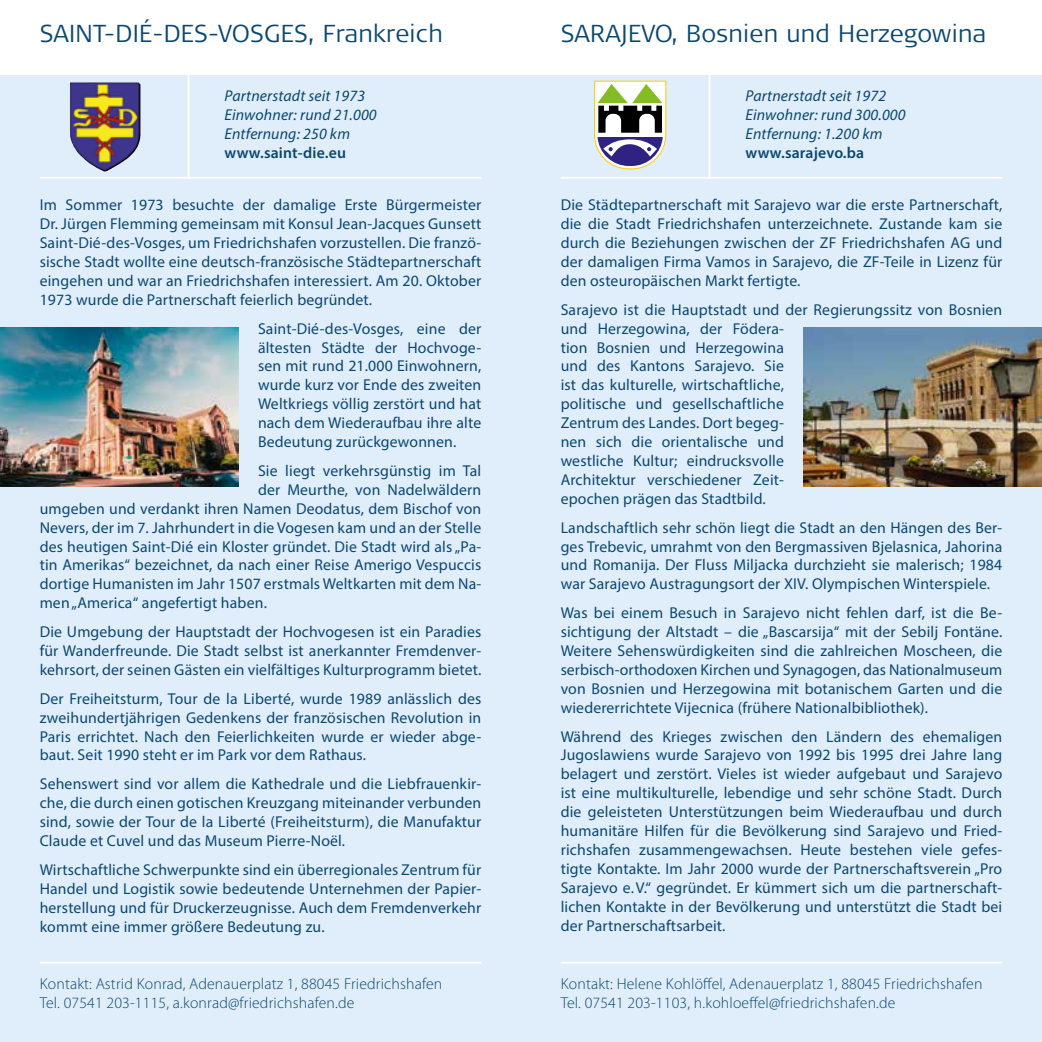
<style>
.page{position:relative;width:1042px;height:1042px;background:#fff}
.page>*{position:absolute;margin:0;border:0;box-sizing:border-box;transform-origin:0 0}
.t1{font:300 24.5px "Signa OT";letter-spacing:.01em;color:#0a4871}
.t2{font:15.75px/18.9px "Myriad Pro";letter-spacing:.01em;color:#0a4871;text-align:justify}
.t3{font:300 15.75px/18.9px "Myriad Pro";letter-spacing:.01em;color:#0a4871}
.t4{font:italic 15.75px/18.9px "Myriad Pro";letter-spacing:.01em;color:#0a4871}
.t5{font:600 15.75px "Myriad Pro";letter-spacing:.01em;color:#0a4871}
</style>
<div class="page">
<div style="left:0;top:0;width:521px;height:1042px;background:#e0edfa"></div>
<div style="left:521px;top:0;width:521px;height:1042px;background:#e0edfa"></div>
<hr style="left:188px;top:60px;width:1px;height:119px;background:#fff">
<hr style="left:40px;top:177px;width:441px;height:2px;background:#fff">
<hr style="left:40px;top:961px;width:441px;height:2px;background:#fff">
<div style="left:0;top:0;width:1042px;height:74px;background:#fff"></div>
<hr style="left:708px;top:60px;width:2px;height:119px;background:#fff">
<hr style="left:561px;top:177px;width:441px;height:2px;background:#fff">
<hr style="left:561px;top:961px;width:441px;height:2px;background:#fff">
<img style="left:70px;top:82px;width:66px;height:90px">
<svg style="left:594px;top:80px;width:72px;height:90px"></svg>
<img style="left:0;top:327px;width:238px;height:159px">
<img style="left:804px;top:327px;width:238px;height:159px">
<h1 class="t1" style="left:40px;top:19px;width:405px">SAINT-DIÉ-DES-VOSGES, Frankreich</h1>
<h1 class="t1" style="left:561px;top:19px;width:427px">SARAJEVO, Bosnien und Herzegowina</h1>
<p class="t4" style="left:224px;top:86px;width:154px">Partnerstadt seit 1973<br>Einwohner: rund 21.000<br>Entfernung: 250 km</p>
<p class="t5" style="left:224px;top:142px;width:123px">www.saint-die.eu</p>
<p class="t2" style="left:40px;top:195px;width:443px">Im Sommer 1973 besuchte der damalige Erste Bürgermeister Dr. Jürgen Flemming gemeinsam mit Konsul Jean-Jacques Gunsett Saint-Dié-des-Vosges, um Friedrichshafen vorzustellen. Die franzö&shy;sische Stadt wollte eine deutsch-französische Städtepartnerschaft eingehen und war an Friedrichshafen interessiert. Am 20. Oktober 1973 wurde die Partnerschaft feierlich begründet.</p>
<p class="t2" style="left:258px;top:319px;width:225px">Saint-Dié-des-Vosges, eine der ältesten Städte der Hochvoge&shy;sen mit rund 21.000 Einwohnern, wurde kurz vor Ende des zweiten Weltkriegs völlig zerstört und hat nach dem Wiederaufbau ihre alte Bedeutung zurückgewonnen.</p>
<p class="t2" style="left:258px;top:461px;width:225px">Sie liegt verkehrsgünstig im Tal</p>
<p class="t2" style="left:258px;top:480px;width:225px">der Meurthe, von Nadelwäldern</p>
<p class="t2" style="left:40px;top:499px;width:443px">umgeben und verdankt ihren Namen Deodatus, dem Bischof von</p>
<p class="t2" style="left:40px;top:518px;width:443px">Nevers, der im 7. Jahrhundert in die Vogesen kam und an der Stelle</p>
<p class="t2" style="left:40px;top:536px;width:443px">des heutigen Saint-Dié ein Kloster gründet. Die Stadt wird als „Pa-</p>
<p class="t2" style="left:40px;top:555px;width:443px">tin Amerikas“ bezeichnet, da nach einer Reise Amerigo Vespuccis</p>
<p class="t2" style="left:40px;top:574px;width:443px">dortige Humanisten im Jahr 1507 erstmals Weltkarten mit dem Na-</p>
<p class="t2" style="left:40px;top:593px;width:229px">men „America“ angefertigt haben.</p>
<p class="t2" style="left:40px;top:622px;width:443px">Die Umgebung der Hauptstadt der Hochvogesen ist ein Paradies für Wanderfreunde. Die Stadt selbst ist anerkannter Fremdenver&shy;kehrsort, der seinen Gästen ein vielfältiges Kulturprogramm bietet.</p>
<p class="t2" style="left:40px;top:689px;width:443px">Der Freiheitsturm, Tour de la Liberté, wurde 1989 anlässlich des zweihundertjährigen Gedenkens der französischen Revolution in Paris errichtet. Nach den Feierlichkeiten wurde er wieder abge&shy;baut. Seit 1990 steht er im Park vor dem Rathaus.</p>
<p class="t2" style="left:40px;top:774px;width:443px">Sehenswert sind vor allem die Kathedrale und die Liebfrauenkir&shy;che, die durch einen gotischen Kreuzgang miteinander verbunden sind, sowie der Tour de la Liberté (Freiheitsturm), die Manufaktur Claude et Cuvel und das Museum Pierre-Noël.</p>
<p class="t2" style="left:40px;top:860px;width:443px">Wirtschaftliche Schwerpunkte sind ein überregionales Zentrum für Handel und Logistik sowie bedeutende Unternehmen der Papier&shy;herstellung und für Druckerzeugnisse. Auch dem Fremdenverkehr kommt eine immer größere Bedeutung zu.</p>
<p class="t4" style="left:745px;top:86px;width:162px">Partnerstadt seit 1972<br>Einwohner: rund 300.000<br>Entfernung: 1.200 km</p>
<p class="t5" style="left:745px;top:142px;width:120px">www.sarajevo.ba</p>
<p class="t2" style="left:561px;top:195px;width:443px">Die Städtepartnerschaft mit Sarajevo war die erste Partnerschaft, die die Stadt Friedrichshafen unterzeichnete. Zustande kam sie durch die Beziehungen zwischen der ZF Friedrichshafen AG und der damaligen Firma Vamos in Sarajevo, die ZF-Teile in Lizenz für den osteuropäischen Markt fertigte.</p>
<p class="t2" style="left:561px;top:300px;width:443px;text-align:left">Sarajevo ist die Hauptstadt und der Regierungssitz von Bosnien und Herzegowina, der Födera-<br>tion Bosnien und Herzegowina<br>und des Kantons Sarajevo. Sie<br>ist das kulturelle, wirtschaftliche,<br>politische und gesellschaftliche<br>Zentrum des Landes. Dort begeg-<br>nen sich die orientalische und<br>westliche Kultur; eindrucksvolle<br>Architektur verschiedener Zeit-<br>epochen prägen das Stadtbild.</p>
<p class="t2" style="left:561px;top:518px;width:443px">Landschaftlich sehr schön liegt die Stadt an den Hängen des Ber&shy;ges Trebevic, umrahmt von den Bergmassiven Bjelasnica, Jahorina und Romanija. Der Fluss Miljacka durchzieht sie malerisch; 1984 war Sarajevo Austragungsort der XIV. Olympischen Winterspiele.</p>
<p class="t2" style="left:561px;top:603px;width:443px">Was bei einem Besuch in Sarajevo nicht fehlen darf, ist die Be&shy;sichtigung der Altstadt – die „Bascarsija“ mit der Sebilj Fontäne.<br>Weitere Sehenswürdigkeiten sind die zahlreichen Moscheen, die serbisch-orthodoxen Kirchen und Synagogen, das Nationalmuseum von Bosnien und Herzegowina mit botanischem Garten und die wiedererrichtete Vijecnica (frühere Nationalbibliothek).</p>
<p class="t2" style="left:561px;top:726px;width:443px">Während des Krieges zwischen den Ländern des ehemaligen Jugoslawiens wurde Sarajevo von 1992 bis 1995 drei Jahre lang belagert und zerstört. Vieles ist wieder aufgebaut und Sarajevo ist eine multikulturelle, lebendige und sehr schöne Stadt. Durch die geleisteten Unterstützungen beim Wiederaufbau und durch humanitäre Hilfen für die Bevölkerung sind Sarajevo und Fried&shy;richshafen zusammengewachsen. Heute bestehen viele gefes&shy;tigte Kontakte. Im Jahr 2000 wurde der Partnerschaftsverein „Pro Sarajevo e.V.“ gegründet. Er kümmert sich um die partnerschaft&shy;lichen Kontakte in der Bevölkerung und unterstützt die Stadt bei der Partnerschaftsarbeit.</p>
<p class="t3" style="left:40px;top:975px;width:404px">Kontakt: Astrid Konrad, Adenauerplatz 1, 88045 Friedrichshafen<br>Tel. 07541 203-1115, a.konrad@friedrichshafen.de</p>
<p class="t3" style="left:561px;top:975px;width:423px">Kontakt: Helene Kohlöffel, Adenauerplatz 1, 88045 Friedrichshafen<br>Tel. 07541 203-1103, h.kohloeffel@friedrichshafen.de</p>
</div>
